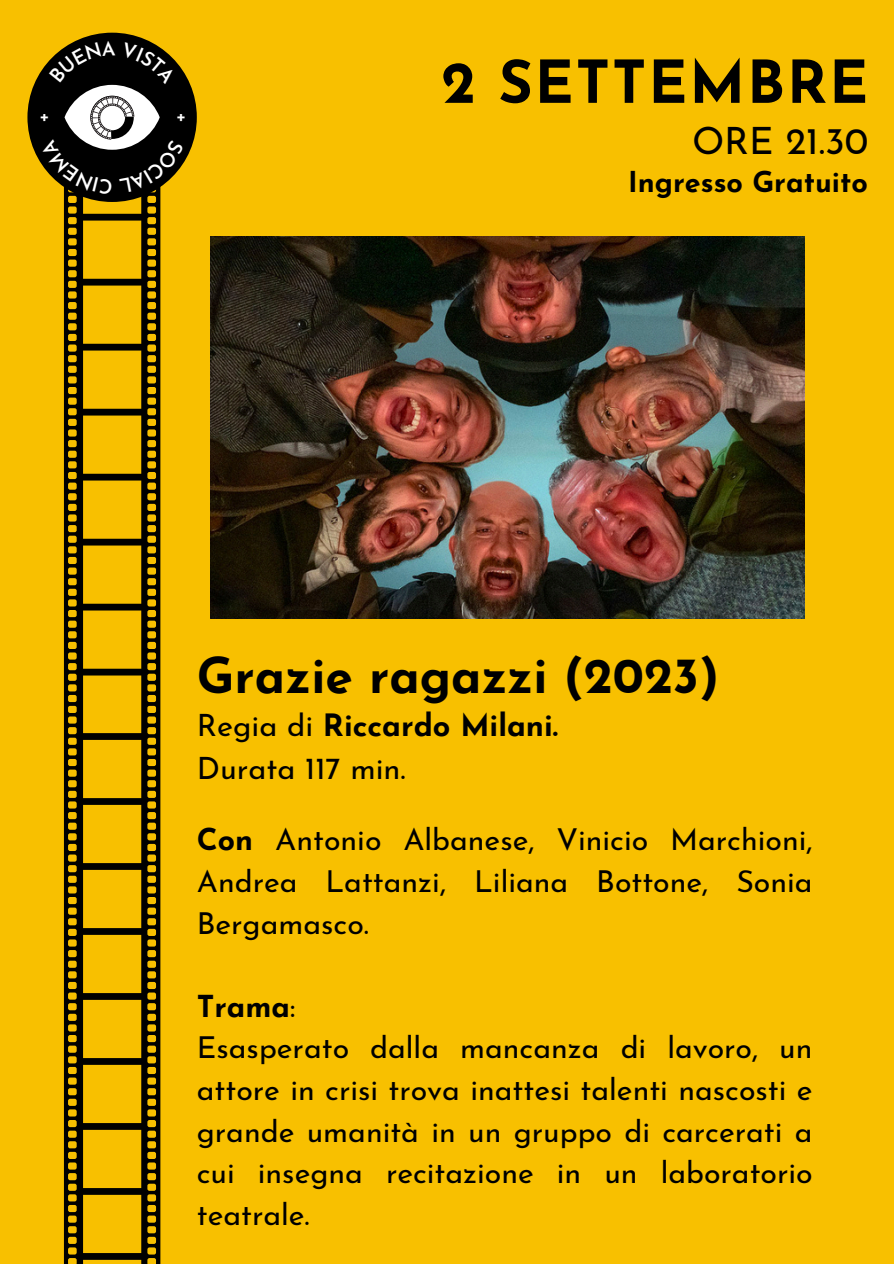
<style>
.page{position:relative;width:894px;height:1264px;background:#fff}
.page>*{position:absolute;margin:0;border:0;box-sizing:border-box;transform-origin:0 0}
.t1{font:700 58.95px "Josefin Sans";letter-spacing:.03em;color:#000}
.t2{font:700 49.65px "Josefin Sans";color:#000}
.t3{font:37.65px "Josefin Sans";color:#000}
.t4{font:30.75px/42.8px "Josefin Sans";color:#000}
.t5{font:30.3px/41.7px "Josefin Sans";color:#000;text-align:justify}
.t6{font:700 28.8px "Josefin Sans";color:#000}
.t7{font:600 19.65px "Josefin Sans";color:#fff}
.s1{font-weight:700}
</style>
<div class="page">
<div style="left:0;top:0;width:893px;height:1263px;background:#f8c000"></div>
<svg style="left:64px;top:194px;width:96px;height:1069px"></svg>
<div style="left:27px;top:33px;width:170px;height:169px;background:#000;border-radius:50%"></div>
<img style="left:211px;top:237px;width:593px;height:381px">
<svg style="left:40px;top:40px;width:144px;height:154px"></svg>
<p class="t7" style="left:39px;top:107px;width:12px">+</p>
<p class="t7" style="left:176px;top:107px;width:12px">+</p>
<h1 class="t1" style="left:441px;top:59px;width:428px">2 SETTEMBRE</h1>
<p class="t3" style="left:691px;top:126px;width:178px">ORE 21.30</p>
<p class="t6" style="left:628px;top:170px;width:241px">Ingresso Gratuito</p>
<h2 class="t2" style="left:197px;top:656px;width:524px">Grazie ragazzi (2023)</h2>
<p class="t4" style="left:197px;top:706px;width:363px">Regia di <span class="s1">Riccardo Milani.<br></span>Durata 117 min.</p>
<p class="t5" style="left:197px;top:821px;width:617px"><span class="s1">Con</span> Antonio Albanese, Vinicio Marchioni, Andrea Lattanzi, Liliana Bottone, Sonia Bergamasco.</p>
<p class="t5" style="left:197px;top:988px;width:617px;text-align:left"><span class="s1">Trama</span>:<br>Esasperato dalla mancanza di lavoro, un attore in crisi trova inattesi talenti nascosti e grande umanità in un gruppo di carcerati a cui insegna recitazione in un laboratorio teatrale.</p>
</div>
